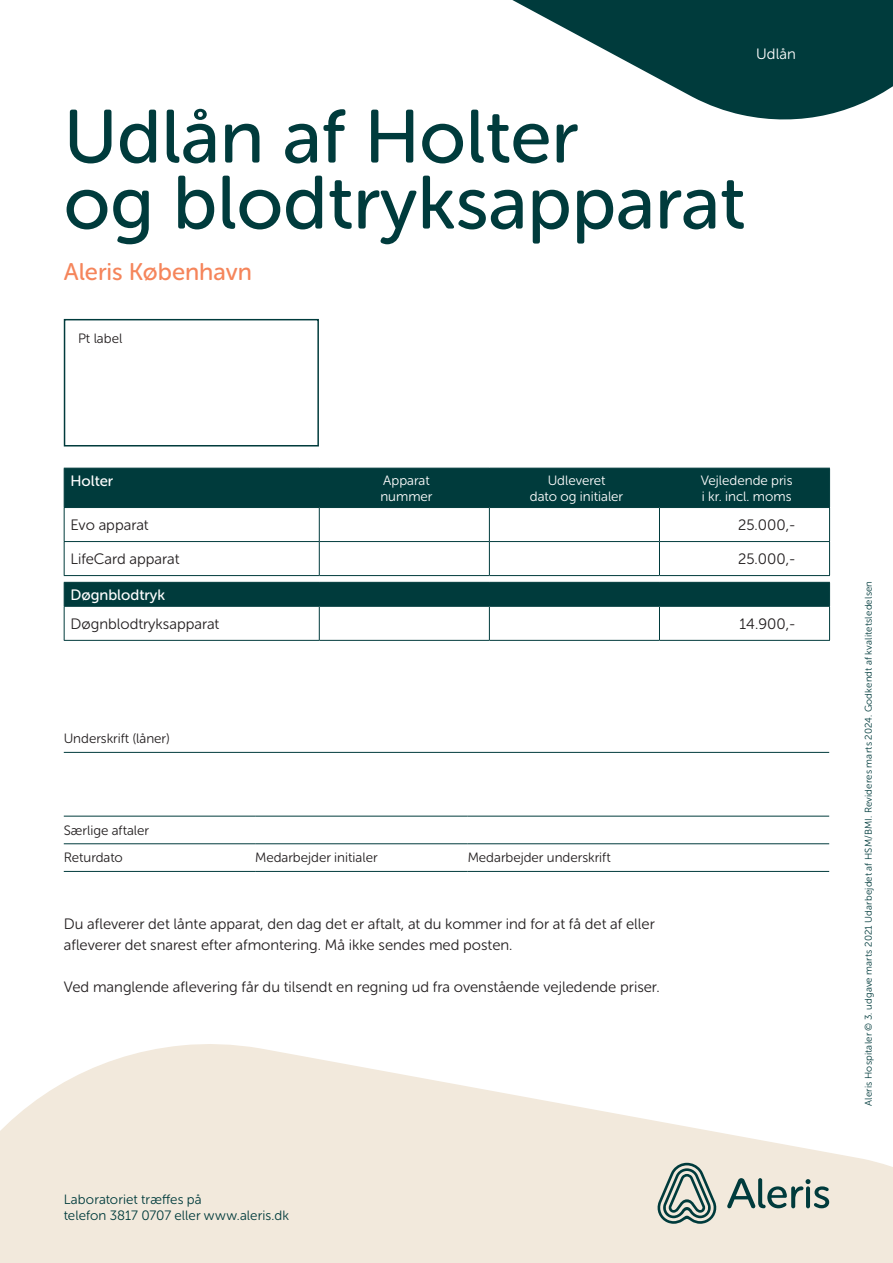
<style>
.page{position:relative;width:893px;height:1263px;background:#fff}
.page>*{position:absolute;margin:0;border:0;box-sizing:border-box;transform-origin:0 0}
.t1{font:75px/66px "Museo Sans Rounded 500";color:#003b3c}
.t2{font:24px "Museo Sans Rounded 500";color:#f5855b}
.t3{font:15px/21px "Museo Sans Rounded 300";color:#231f20}
.t4{font:15px "Museo Sans Rounded 500";color:#fff}
.t5{font:15px "Museo Sans Rounded 300";letter-spacing:.005em;color:#fff}
.t6{font:13.5px/27.6px "Museo Sans Rounded 300";color:#231f20}
.t7{font:13.5px/16.5px "Museo Sans Rounded 300";color:#fff}
.t8{font:13.5px/16.5px "Museo Sans Rounded 300";letter-spacing:.005em;color:#003b3c}
.t9{font:9.75px "Museo Sans Rounded 300";letter-spacing:.02em;color:#003b3c}
</style>
<div class="page">
<div style="left:65px;top:469px;width:764px;height:38px;background:#003b3c"></div>
<svg style="left:65px;top:508px;width:764px;height:67px"></svg>
<hr style="left:659px;top:468px;width:1px;height:39px;background:#003b3c">
<hr style="left:64px;top:507px;width:255px;height:1px;background:#003b3c">
<hr style="left:319px;top:507px;width:170px;height:1px;background:#003b3c">
<hr style="left:319px;top:508px;width:1px;height:33px;background:#003b3c">
<hr style="left:489px;top:507px;width:170px;height:1px;background:#003b3c">
<hr style="left:489px;top:508px;width:1px;height:33px;background:#003b3c">
<hr style="left:659px;top:507px;width:171px;height:1px;background:#003b3c">
<hr style="left:659px;top:508px;width:1px;height:33px;background:#003b3c">
<hr style="left:64px;top:541px;width:255px;height:1px;background:#003b3c">
<hr style="left:319px;top:541px;width:170px;height:1px;background:#003b3c">
<hr style="left:319px;top:542px;width:1px;height:33px;background:#003b3c">
<hr style="left:489px;top:541px;width:170px;height:1px;background:#003b3c">
<hr style="left:489px;top:542px;width:1px;height:33px;background:#003b3c">
<hr style="left:659px;top:541px;width:171px;height:1px;background:#003b3c">
<hr style="left:659px;top:542px;width:1px;height:33px;background:#003b3c">
<hr style="left:64px;top:575px;width:255px;height:1px;background:#003b3c">
<hr style="left:319px;top:575px;width:170px;height:1px;background:#003b3c">
<hr style="left:489px;top:575px;width:170px;height:1px;background:#003b3c">
<hr style="left:659px;top:575px;width:171px;height:1px;background:#003b3c">
<hr style="left:319px;top:468px;width:1px;height:39px;background:#003b3c">
<hr style="left:489px;top:468px;width:1px;height:39px;background:#003b3c">
<hr style="left:64px;top:468px;width:255px;height:1px;background:#003b3c">
<hr style="left:64px;top:468px;width:1px;height:39px;background:#003b3c">
<hr style="left:319px;top:468px;width:170px;height:1px;background:#003b3c">
<hr style="left:489px;top:468px;width:170px;height:1px;background:#003b3c">
<hr style="left:659px;top:468px;width:171px;height:1px;background:#003b3c">
<hr style="left:829px;top:468px;width:1px;height:39px;background:#003b3c">
<hr style="left:64px;top:508px;width:1px;height:33px;background:#003b3c">
<hr style="left:829px;top:508px;width:1px;height:33px;background:#003b3c">
<hr style="left:64px;top:542px;width:1px;height:33px;background:#003b3c">
<hr style="left:829px;top:542px;width:1px;height:33px;background:#003b3c">
<hr style="left:319px;top:640px;width:170px;height:1px;background:#003b3c">
<hr style="left:489px;top:640px;width:170px;height:1px;background:#003b3c">
<hr style="left:659px;top:640px;width:171px;height:1px;background:#003b3c">
<hr style="left:64px;top:640px;width:255px;height:1px;background:#003b3c">
<svg style="left:64px;top:582px;width:766px;height:58px"></svg>
<hr style="left:64px;top:607px;width:1px;height:33px;background:#003b3c">
<hr style="left:829px;top:607px;width:1px;height:33px;background:#003b3c">
<hr style="left:64px;top:752px;width:765px;height:1px;background:#003b3c">
<hr style="left:64px;top:816px;width:191px;height:1px;background:#003b3c">
<hr style="left:255px;top:816px;width:213px;height:1px;background:#003b3c">
<hr style="left:468px;top:816px;width:361px;height:1px;background:#003b3c">
<hr style="left:64px;top:843px;width:191px;height:1px;background:#003b3c">
<hr style="left:255px;top:843px;width:213px;height:1px;background:#003b3c">
<hr style="left:468px;top:843px;width:361px;height:1px;background:#003b3c">
<hr style="left:64px;top:871px;width:191px;height:1px;background:#003b3c">
<hr style="left:255px;top:871px;width:213px;height:1px;background:#003b3c">
<hr style="left:468px;top:871px;width:361px;height:1px;background:#003b3c">
<div style="left:64px;top:319px;width:255px;height:127px;border:2px solid #003b3c"></div>
<svg style="left:512px;top:0;width:381px;height:120px;fill:#003b3c"></svg>
<svg style="left:0;top:1044px;width:893px;height:219px;fill:#f2e9dc"></svg>
<svg style="left:727px;top:1178px;width:102px;height:30px;background:#a1afa7"></svg>
<svg style="left:655px;top:1163px;width:63px;height:61px;background:#a4b1a8"></svg>
<div style="left:702px;top:43px;width:148px;height:21px;background:#003b3c"></div>
<p class="t5" style="left:756px;top:45px;width:41px">Udlån</p>
<h1 class="t1" style="left:64px;top:104px;width:683px">Udlån af Holter<br>og blodtryksapparat</h1>
<h2 class="t2" style="left:64px;top:258px;width:190px">Aleris København</h2>
<p class="t6" style="left:78px;top:325px;width:46px">Pt label</p>
<p class="t4" style="left:71px;top:472px;width:44px">Holter</p>
<p class="t7" style="left:380px;top:472px;width:54px">Apparat nummer</p>
<p class="t7" style="left:530px;top:472px;width:95px;text-align:center">Udleveret<br>dato og initialer</p>
<p class="t7" style="left:701px;top:472px;width:93px">Vejledende pris i kr. incl. moms</p>
<p class="t3" style="left:71px;top:515px;width:80px">Evo apparat</p>
<p class="t3" style="left:738px;top:515px;width:59px">25.000,-</p>
<p class="t3" style="left:71px;top:549px;width:110px">LifeCard apparat</p>
<p class="t3" style="left:738px;top:549px;width:59px">25.000,-</p>
<p class="t4" style="left:71px;top:587px;width:96px">Døgnblodtryk</p>
<p class="t3" style="left:71px;top:613px;width:150px">Døgnblodtryksapparat</p>
<p class="t3" style="left:740px;top:613px;width:57px">14.900,-</p>
<p class="t6" style="left:64px;top:725px;width:107px">Underskrift (låner)</p>
<p class="t6" style="left:64px;top:816px;width:87px">Særlige aftaler<br>Returdato</p>
<p class="t6" style="left:255px;top:844px;width:124px">Medarbejder initialer</p>
<p class="t6" style="left:468px;top:844px;width:144px">Medarbejder underskrift</p>
<p class="t3" style="left:64px;top:913px;width:593px">Du afleverer det lånte apparat, den dag det er aftalt, at du kommer ind for at få det af eller afleverer det snarest efter afmontering. Må ikke sendes med posten.</p>
<p class="t3" style="left:64px;top:976px;width:597px">Ved manglende aflevering får du tilsendt en regning ud fra ovenstående vejledende priser.</p>
<p class="t8" style="left:64px;top:1191px;width:227px">Laboratoriet træffes på<br>telefon 3817 0707 eller www.aleris.dk</p>
<p class="t9" style="left:863px;top:1106px;width:526px;rotate:-90deg">Aleris Hospitaler © 3. udgave marts 2021 Udarbejdet af HSM/BMI. Revideres marts 2024. Godkendt af kvalitetsledelsen</p>
</div>
